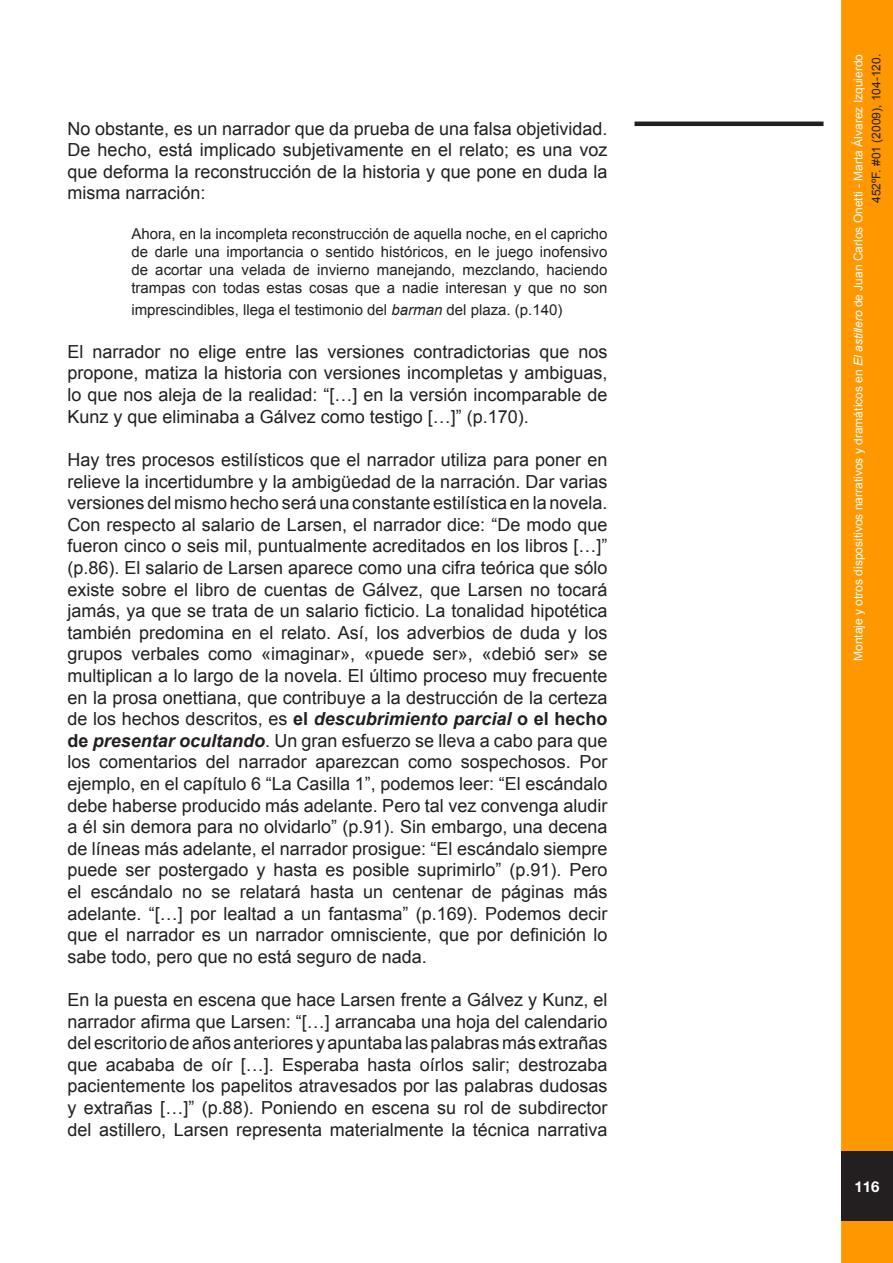
<style>
.page{position:relative;width:893px;height:1263px;background:#fff}
.page>*{position:absolute;margin:0;border:0;box-sizing:border-box;transform-origin:0 0}
.Estilo_de_párrafo_1{font:18px/21.6px "Arial";color:#231f20;text-align:justify}
.Estilo_de_párrafo_1-2{font:15px/18px "Arial";color:#231f20;text-align:justify}
.t1{font:700 15px "Helvetica Neue";color:#fff}
.t2{font:12px/18px "Arial";color:#fff;text-align:right}
.s1{font-style:italic}
.s2{font-weight:700}
.s3{font-weight:700;font-style:italic}
.s4{color:#fdfdfd}
.s5{color:#231f20}
</style>
<div class="page">
<div style="left:841px;top:0;width:52px;height:1263px;background:#ff9800;border:3px solid #ff9800"></div>
<div style="left:841px;top:1151px;width:52px;height:70px;background:#231f20"></div>
<hr style="left:634px;top:122px;width:189px;height:4px;background:#231f20">
<p class="Estilo_de_párrafo_1" style="left:68px;top:118px;width:541px">No obstante, es un narrador que da prueba de una falsa objetividad.<br>De hecho, está implicado subjetivamente en el relato; es una voz que deforma la reconstrucción de la historia y que pone en duda la misma narración:</p>
<p class="Estilo_de_párrafo_1-2" style="left:131px;top:225px;width:478px">Ahora, en la incompleta reconstrucción de aquella noche, en el capricho de darle una importancia o sentido históricos, en le juego inofensivo de acortar una velada de invierno manejando, mezclando, haciendo trampas con todas estas cosas que a nadie interesan y que no son</p>
<p class="Estilo_de_párrafo_1-2" style="left:131px;top:301px;width:433px">imprescindibles, llega el testimonio del <span class="s1">barman</span> del plaza. (p.140)</p>
<p class="Estilo_de_párrafo_1" style="left:68px;top:341px;width:541px">El narrador no elige entre las versiones contradictorias que nos propone, matiza la historia con versiones incompletas y ambiguas, lo que nos aleja de la realidad: “[…] en la versión incomparable de Kunz y que eliminaba a Gálvez como testigo […]” (p.170).</p>
<p class="Estilo_de_párrafo_1" style="left:68px;top:449px;width:541px">Hay tres procesos estilísticos que el narrador utiliza para poner en relieve la incertidumbre y la ambigüedad de la narración. Dar varias versiones del mismo hecho será una constante estilística en la novela.<br>Con respecto al salario de Larsen, el narrador dice: “De modo que fueron cinco o seis mil, puntualmente acreditados en los libros […]” (p.86). El salario de Larsen aparece como una cifra teórica que sólo existe sobre el libro de cuentas de Gálvez, que Larsen no tocará jamás, ya que se trata de un salario ficticio. La tonalidad hipotética también predomina en el relato. Así, los adverbios de duda y los grupos verbales como «imaginar», «puede ser», «debió ser» se multiplican a lo largo de la novela. El último proceso muy frecuente en la prosa onettiana, que contribuye a la destrucción de la certeza de los hechos descritos, es <span class="s2">el</span> <span class="s3">descubrimiento parcial</span> <span class="s2">o el hecho de</span> <span class="s3">presentar ocultando</span>. Un gran esfuerzo se lleva a cabo para que los comentarios del narrador aparezcan como sospechosos. Por ejemplo, en el capítulo 6 “La Casilla 1”, podemos leer: “El escándalo debe haberse producido más adelante. Pero tal vez convenga aludir a él sin demora para no olvidarlo” (p.91). Sin embargo, una decena de líneas más adelante, el narrador prosigue: “El escándalo siempre puede ser postergado y hasta es posible suprimirlo” (p.91). Pero el escándalo no se relatará hasta un centenar de páginas más adelante. “[…] por lealtad a un fantasma” (p.169). Podemos decir que el narrador es un narrador omnisciente, que por definición lo sabe todo, pero que no está seguro de nada.</p>
<p class="Estilo_de_párrafo_1" style="left:68px;top:989px;width:541px">En la puesta en escena que hace Larsen frente a Gálvez y Kunz, el narrador afirma que Larsen: “[…] arrancaba una hoja del calendario del escritorio de años anteriores y apuntaba las palabras más extrañas que acababa de oír […]. Esperaba hasta oírlos salir; destrozaba pacientemente los papelitos atravesados por las palabras dudosas y extrañas […]” (p.88). Poniendo en escena su rol de subdirector del astillero, Larsen representa materialmente la técnica narrativa</p>
<p class="t2" style="left:849px;top:661px;width:608px;rotate:-90deg">Montaje y otros dispositivos narrativos y dramáticos en <span class="s1">El astillero</span> de Juan Carlos Onetti <span class="s4">- Marta Álvarez Izquierdo<br></span><span class="s5">452ºF. #01 (2009), 104-120.</span></p>
<p class="t1" style="left:854px;top:1177px;width:27px">116</p>
</div>
